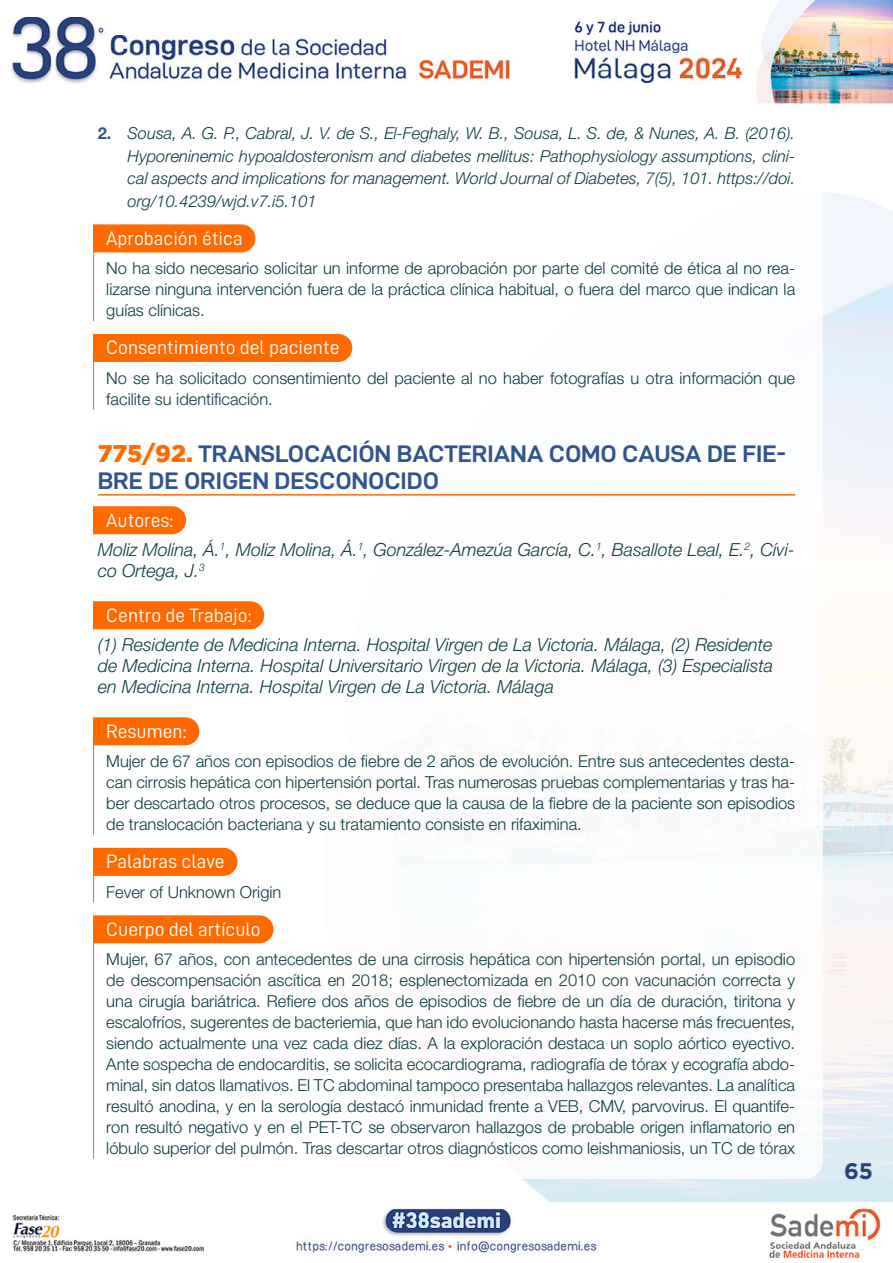
<style>
.page{position:relative;width:893px;height:1263px;background:#fff}
.page>*{position:absolute;margin:0;border:0;box-sizing:border-box;transform-origin:0 0}
.t1{font:24px/27px "D DIN Exp Bold";color:#31548f}
.t2{font:700 22.5px "Gotham";color:#27437c}
.t3{font:19.5px "D DIN";color:#fff}
.t4{font:italic 300 18px/21px "Helvetica Neue LT Std";color:#0b3b43}
.t5{font:300 16.5px/21px "Helvetica Neue LT Std";color:#0b3b43;text-align:justify}
.t6{font:italic 300 16.5px/22.5px "Helvetica Neue LT Std";color:#0b3b43;text-align:justify}
.s1{font-weight:700;font-style:normal;color:#31548f}
.s2{font-family:"Gotham";font-weight:900;color:#ff6a00}
</style>
<div class="page">
<img style="left:11px;top:0;width:882px;height:1260px">
<div style="left:71px;top:106px;width:752px;height:1073px;background:#fff;border-radius:18px"></div>
<div style="left:93px;top:224px;width:162px;height:28px;background:#ff6a00"></div>
<hr style="left:93px;top:250px;width:1px;height:71px;background:#ff6a00">
<div style="left:93px;top:334px;width:259px;height:28px;background:#ff6a00"></div>
<hr style="left:93px;top:359px;width:1px;height:51px;background:#ff6a00">
<hr style="left:98px;top:494px;width:697px;height:2px;background:#ff6a00">
<div style="left:93px;top:506px;width:93px;height:28px;background:#ff6a00"></div>
<div style="left:93px;top:601px;width:171px;height:28px;background:#ff6a00"></div>
<div style="left:93px;top:717px;width:106px;height:28px;background:#ff6a00"></div>
<hr style="left:93px;top:743px;width:1px;height:92px;background:#ff6a00">
<svg style="left:93px;top:848px;width:144px;height:54px"></svg>
<div style="left:93px;top:915px;width:180px;height:28px;background:#ff6a00"></div>
<hr style="left:93px;top:941px;width:1px;height:218px;background:#ff6a00">
<p class="t6" style="left:128px;top:122px;width:669px;text-indent:-30px"><span class="s1">2.</span> Sousa, A. G. P., Cabral, J. V. de S., El-Feghaly, W. B., Sousa, L. S. de, &amp; Nunes, A. B. (2016).<br>Hyporeninemic hypoaldosteronism and diabetes mellitus: Pathophysiology assumptions, clini&shy;cal aspects and implications for management. World Journal of Diabetes, 7(5), 101. https://doi. org/10.4239/wjd.v7.i5.101</p>
<p class="t3" style="left:106px;top:227px;width:138px">Aprobación ética</p>
<p class="t5" style="left:106px;top:258px;width:690px">No ha sido necesario solicitar un informe de aprobación por parte del comité de ética al no rea&shy;lizarse ninguna intervención fuera de la práctica clínica habitual, o fuera del marco que indican la guías clínicas.</p>
<p class="t3" style="left:106px;top:337px;width:235px">Consentimiento del paciente</p>
<p class="t5" style="left:106px;top:367px;width:690px">No se ha solicitado consentimiento del paciente al no haber fotografías u otra información que facilite su identificación.</p>
<h1 class="t1" style="left:98px;top:439px;width:690px"><span class="s2">775/92.</span> TRANSLOCACIÓN BACTERIANA COMO CAUSA DE FIE-<br>BRE DE ORIGEN DESCONOCIDO</h1>
<p class="t3" style="left:106px;top:509px;width:69px">Autores:</p>
<p class="t4" style="left:98px;top:539px;width:698px">Moliz Molina, Á.<sup>1</sup>, Moliz Molina, Á.<sup>1</sup>, González-Amezúa García, C.<sup>1</sup>, Basallote Leal, E.<sup>2</sup>, Cívi&shy;co Ortega, J.<sup>3</sup></p>
<p class="t3" style="left:106px;top:604px;width:147px">Centro de Trabajo:</p>
<p class="t4" style="left:98px;top:634px;width:677px;text-align:justify">(1) Residente de Medicina Interna. Hospital Virgen de La Victoria. Málaga, (2) Residente de Medicina Interna. Hospital Universitario Virgen de la Victoria. Málaga, (3) Especialista en Medicina Interna. Hospital Virgen de La Victoria. Málaga</p>
<p class="t3" style="left:106px;top:720px;width:82px">Resumen:</p>
<p class="t5" style="left:106px;top:750px;width:690px">Mujer de 67 años con episodios de fiebre de 2 años de evolución. Entre sus antecedentes desta&shy;can cirrosis hepática con hipertensión portal. Tras numerosas pruebas complementarias y tras ha&shy;ber descartado otros procesos, se deduce que la causa de la fiebre de la paciente son episodios de translocación bacteriana y su tratamiento consiste en rifaximina.</p>
<p class="t3" style="left:106px;top:851px;width:120px">Palabras clave</p>
<p class="t5" style="left:106px;top:881px;width:177px">Fever of Unknown Origin</p>
<p class="t3" style="left:106px;top:918px;width:156px">Cuerpo del artículo</p>
<p class="t5" style="left:106px;top:948px;width:690px">Mujer, 67 años, con antecedentes de una cirrosis hepática con hipertensión portal, un episodio de descompensación ascítica en 2018; esplenectomizada en 2010 con vacunación correcta y una cirugía bariátrica. Refiere dos años de episodios de fiebre de un día de duración, tiritona y escalofríos, sugerentes de bacteriemia, que han ido evolucionando hasta hacerse más frecuentes, siendo actualmente una vez cada diez días. A la exploración destaca un soplo aórtico eyectivo.<br>Ante sospecha de endocarditis, se solicita ecocardiograma, radiografía de tórax y ecografía abdo&shy;minal, sin datos llamativos. El TC abdominal tampoco presentaba hallazgos relevantes. La analítica resultó anodina, y en la serología destacó inmunidad frente a VEB, CMV, parvovirus. El quantife&shy;ron resultó negativo y en el PET-TC se observaron hallazgos de probable origen inflamatorio en lóbulo superior del pulmón. Tras descartar otros diagnósticos como leishmaniosis, un TC de tórax</p>
<h2 class="t2" style="left:844px;top:1158px;width:31px">65</h2>
</div>
